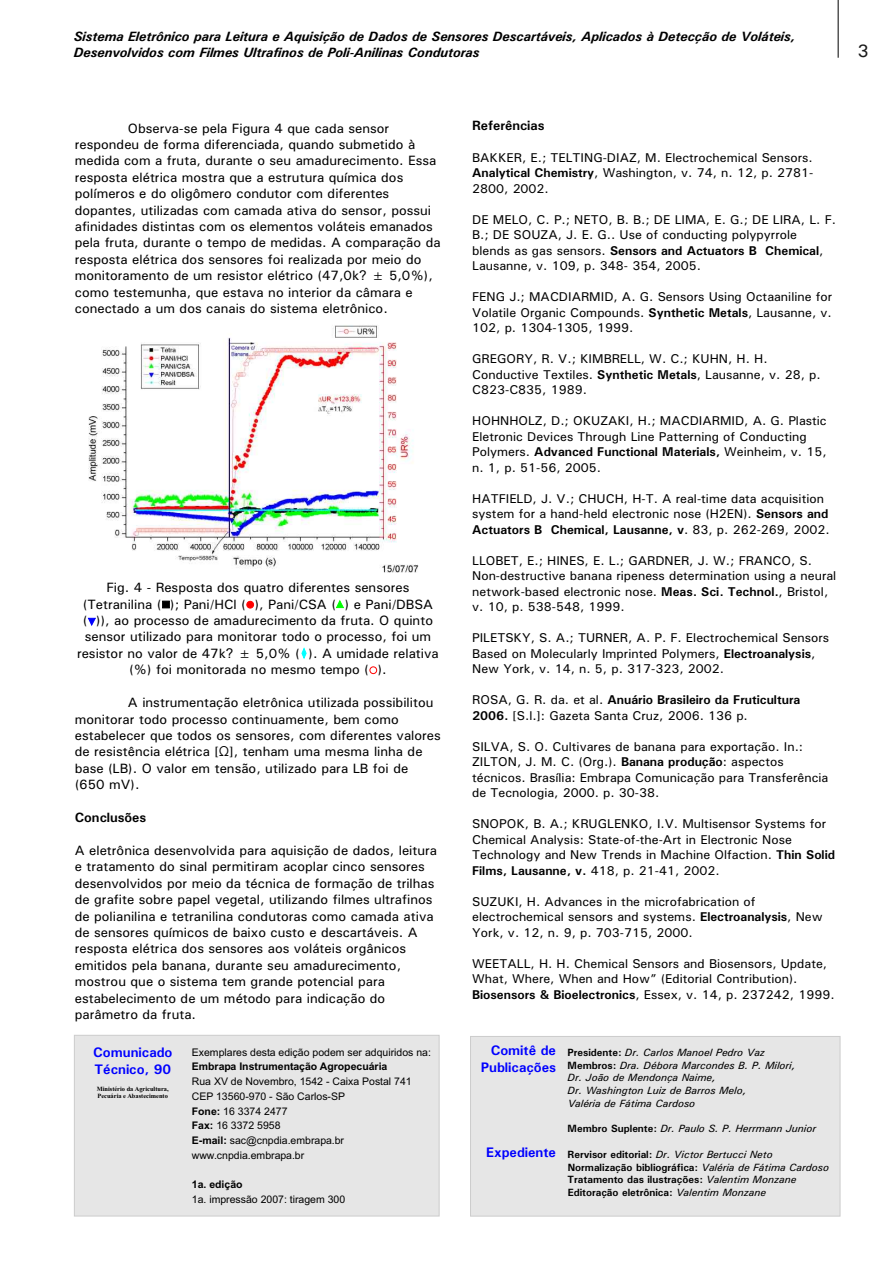
<style>
.page{position:relative;width:894px;height:1263px;background:#fff}
.page>*{position:absolute;margin:0;border:0;box-sizing:border-box;transform-origin:0 0}
.t1{font:18px "Univers";color:#1a1a1a}
.t2{font:700 13.8px/16.8px "Univers";color:#00f;text-align:right}
.t3{font:13.5px/16.4px "Univers";color:#000}
.t4{font:italic 700 13.5px/16.4px "Univers";color:#000}
.t5{font:700 13.5px "Univers";color:#000}
.t6{font:12.75px/15.5px "Univers";color:#000}
.t7{font:italic 10.5px/12.8px "Univers";color:#000}
.t8{font:10.5px/14.7px "Arial";color:#000}
.t9{font:700 10.5px/12.8px "Univers";color:#000}
.t10{font:700 10.5px "Arial";color:#000}
.t11{font:700 6.45px/7.1px "Times New Roman";color:#000}
.s1{font-family:"Arial"}
.s2{font-family:"Avant Garde Bk BT"}
.s3{font-weight:700}
.s4{font-weight:700;font-style:normal}
.s5{font-weight:400;font-style:italic}
</style>
<div class="page">
<img style="left:88px;top:325px;width:331px;height:248px">
<hr style="left:838px;top:0;width:1px;height:58px;background:#000">
<div style="left:470px;top:1036px;width:370px;height:180px;background:#e6e6e6;border:1px solid #ccc"></div>
<div style="left:74px;top:1035px;width:365px;height:181px;background:#e6e6e6;border:1px solid #ccc"></div>
<div style="left:162px;top:601px;width:8px;height:7px;background:#000;border:1px solid #000"></div>
<svg style="left:302px;top:648px;width:4px;height:11px"></svg>
<svg style="left:336px;top:600px;width:8px;height:8px"></svg>
<svg style="left:88px;top:618px;width:8px;height:8px"></svg>
<div style="left:247px;top:601px;width:7px;height:7px;background:#f00;border:1px solid #f00;border-radius:50%"></div>
<div style="left:370px;top:666px;width:7px;height:8px;border:1px solid #f00;border-radius:50%"></div>
<p class="t4" style="left:74px;top:29px;width:723px">Sistema Eletrônico para Leitura e Aquisição de Dados de Sensores Descartáveis, Aplicados à Detecção de Voláteis,<br>Desenvolvidos com Filmes Ultrafinos de Poli-Anilinas Condutoras</p>
<h1 class="t1" style="left:858px;top:44px;width:13px">3</h1>
<p class="t3" style="left:75px;top:121px;width:367px;text-indent:53px">Observa-se pela Figura 4 que cada sensor respondeu de forma diferenciada, quando submetido à medida com a fruta, durante o seu amadurecimento. Essa resposta elétrica mostra que a estrutura química dos polímeros e do oligômero condutor com diferentes dopantes, utilizadas com camada ativa do sensor, possui afinidades distintas com os elementos voláteis emanados pela fruta, durante o tempo de medidas. A comparação da resposta elétrica dos sensores foi realizada por meio do monitoramento de um resistor elétrico (47,0k<span class="s1">?</span> ± 5,0%), como testemunha, que estava no interior da câmara e conectado a um dos canais do sistema eletrônico.</p>
<p class="t3" style="left:77px;top:581px;width:363px;text-align:center">Fig. 4 - Resposta dos quatro diferentes sensores (Tetranilina ( ); Pani/HCl ( ), Pani/CSA ( ) e Pani/DBSA<br>( )), ao processo de amadurecimento da fruta. O quinto sensor utilizado para monitorar todo o processo, foi um resistor no valor de 47k<span class="s1">?</span> ± 5,0% ( ). A umidade relativa (%) foi monitorada no mesmo tempo ( ).</p>
<p class="t3" style="left:75px;top:695px;width:367px;text-indent:53px">A instrumentação eletrônica utilizada possibilitou monitorar todo processo continuamente, bem como estabelecer que todos os sensores, com diferentes valores de resistência elétrica [<span class="s2">Ù</span>], tenham uma mesma linha de base (LB). O valor em tensão, utilizado para LB foi de (650 mV).</p>
<p class="t5" style="left:75px;top:813px;width:73px">Conclusões</p>
<p class="t3" style="left:75px;top:843px;width:364px">A eletrônica desenvolvida para aquisição de dados, leitura e tratamento do sinal permitiram acoplar cinco sensores desenvolvidos por meio da técnica de formação de trilhas de grafite sobre papel vegetal, utilizando filmes ultrafinos de polianilina e tetranilina condutoras como camada ativa de sensores químicos de baixo custo e descartáveis. A resposta elétrica dos sensores aos voláteis orgânicos emitidos pela banana, durante seu amadurecimento, mostrou que o sistema tem grande potencial para estabelecimento de um método para indicação do parâmetro da fruta.</p>
<p class="t2" style="left:93px;top:1045px;width:81px;text-align:left">Comunicado<br>Técnico, 90</p>
<p class="t8" style="left:192px;top:1046px;width:241px">Exemplares desta edição podem ser adquiridos na:</p>
<p class="t10" style="left:192px;top:1063px;width:197px">Embrapa Instrumentação Agropecuária</p>
<p class="t8" style="left:192px;top:1075px;width:221px">Rua XV de Novembro, 1542 - Caixa Postal 741<br>CEP 13560-970 - São Carlos-SP<br><span class="s3">Fone:</span> 16 3374 2477<br><span class="s3">Fax:</span> 16 3372 5958<br><span class="s3">E-mail:</span> sac@cnpdia.embrapa.br www.cnpdia.embrapa.br</p>
<p class="t10" style="left:192px;top:1180px;width:52px">1a. edição</p>
<p class="t8" style="left:192px;top:1193px;width:155px">1a. impressão 2007: tiragem 300</p>
<p class="t11" style="left:97px;top:1086px;width:74px">Ministério da Agricultura,<br>Pecuária e Abastecimento</p>
<p class="t5" style="left:472px;top:121px;width:74px">Referências</p>
<p class="t6" style="left:472px;top:151px;width:343px;text-align:justify">BAKKER, E.; TELTING-DIAZ, M. Electrochemical Sensors.<br><span class="s3">Analytical Chemistry</span>, Washington, v. 74, n. 12, p. 2781- 2800, 2002.</p>
<p class="t6" style="left:472px;top:213px;width:365px">DE MELO, C. P.; NETO, B. B.; DE LIMA, E. G.; DE LIRA, L. F.<br>B.; DE SOUZA, J. E. G.. Use of conducting polypyrrole blends as gas sensors. <span class="s3">Sensors and Actuators B Chemical</span>, Lausanne, v. 109, p. 348- 354, 2005.</p>
<p class="t6" style="left:472px;top:290px;width:362px;text-align:justify">FENG J.; MACDIARMID, A. G. Sensors Using Octaaniline for Volatile Organic Compounds. <span class="s3">Synthetic Metals</span>, Lausanne, v.<br>102, p. 1304-1305, 1999.</p>
<p class="t6" style="left:472px;top:352px;width:350px">GREGORY, R. V.; KIMBRELL, W. C.; KUHN, H. H.<br>Conductive Textiles. <span class="s3">Synthetic Metals</span>, Lausanne, v. 28, p.<br>C823-C835, 1989.</p>
<p class="t6" style="left:472px;top:414px;width:356px">HOHNHOLZ, D.; OKUZAKI, H.; MACDIARMID, A. G. Plastic Eletronic Devices Through Line Patterning of Conducting Polymers. <span class="s3">Advanced Functional Materials,</span> Weinheim, v. 15, n. 1, p. 51-56, 2005.</p>
<p class="t6" style="left:472px;top:492px;width:359px">HATFIELD, J. V.; CHUCH, H-T. A real-time data acquisition system for a hand-held electronic nose (H2EN). <span class="s3">Sensors and<br>Actuators B Chemical, Lausanne, v</span>. 83, p. 262-269, 2002.</p>
<p class="t6" style="left:472px;top:554px;width:366px">LLOBET, E.; HINES, E. L.; GARDNER, J. W.; FRANCO, S.<br>Non-destructive banana ripeness determination using a neural network-based electronic nose. <span class="s3">Meas. Sci. Technol.</span>, Bristol, v. 10, p. 538-548, 1999.</p>
<p class="t6" style="left:472px;top:631px;width:359px">PILETSKY, S. A.; TURNER, A. P. F. Electrochemical Sensors<br>Based on Molecularly Imprinted Polymers, <span class="s3">Electroanalysis</span>,<br>New York, v. 14, n. 5, p. 317-323, 2002.</p>
<p class="t6" style="left:472px;top:693px;width:330px">ROSA, G. R. da. et al. <span class="s3">Anuário Brasileiro da Fruticultura<br>2006.</span> [S.l.]: Gazeta Santa Cruz, 2006. 136 p.</p>
<p class="t6" style="left:472px;top:740px;width:358px">SILVA, S. O. Cultivares de banana para exportação. In.:<br>ZILTON, J. M. C. (Org.). <span class="s3">Banana produção</span>: aspectos técnicos. Brasília: Embrapa Comunicação para Transferência de Tecnologia, 2000. p. 30-38.</p>
<p class="t6" style="left:472px;top:817px;width:364px">SNOPOK, B. A.; KRUGLENKO, I.V. Multisensor Systems for Chemical Analysis: State-of-the-Art in Electronic Nose Technology and New Trends in Machine Olfaction. <span class="s3">Thin Solid Films, Lausanne, v.</span> 418, p. 21-41, 2002.</p>
<p class="t6" style="left:472px;top:895px;width:352px">SUZUKI, H. Advances in the microfabrication of electrochemical sensors and systems. <span class="s3">Electroanalysis</span>, New<br>York, v. 12, n. 9, p. 703-715, 2000.</p>
<p class="t6" style="left:472px;top:957px;width:364px">WEETALL, H. H. Chemical Sensors and Biosensors, Update,<br>What, Where, When and How” (Editorial Contribution).<br><span class="s3">Biosensors &amp; Bioelectronics</span>, Essex, v. 14, p. 237242, 1999.</p>
<p class="t2" style="left:481px;top:1044px;width:77px">Comitê de<br>Publicações</p>
<p class="t2" style="left:486px;top:1146px;width:71px">Expediente</p>
<p class="t7" style="left:568px;top:1047px;width:229px"><span class="s4">Presidente:</span> Dr. Carlos Manoel Pedro Vaz <span class="s4">Membros:</span> Dra. Débora Marcondes B. P. Milori, Dr. João de Mendonça Naime,<br>Dr. Washington Luiz de Barros Melo,</p>
<p class="t7" style="left:568px;top:1123px;width:250px"><span class="s4">Membro Suplente:</span> Dr. Paulo S. P. Herrmann Junior</p>
<p class="t7" style="left:568px;top:1149px;width:207px"><span class="s4">Rervisor editorial:</span> Dr. Victor Bertucci Neto</p>
<p class="t9" style="left:568px;top:1174px;width:230px">Tratamento das ilustrações: <span class="s5">Valentim Monzane<br></span>Editoração eletrônica: <span class="s5">Valentim Monzane</span></p>
<p class="t7" style="left:568px;top:1098px;width:129px">Valéria de Fátima Cardoso</p>
<p class="t9" style="left:568px;top:1162px;width:263px">Normalização bibliográfica: <span class="s5">Valéria de Fátima Cardoso</span></p>
</div>
